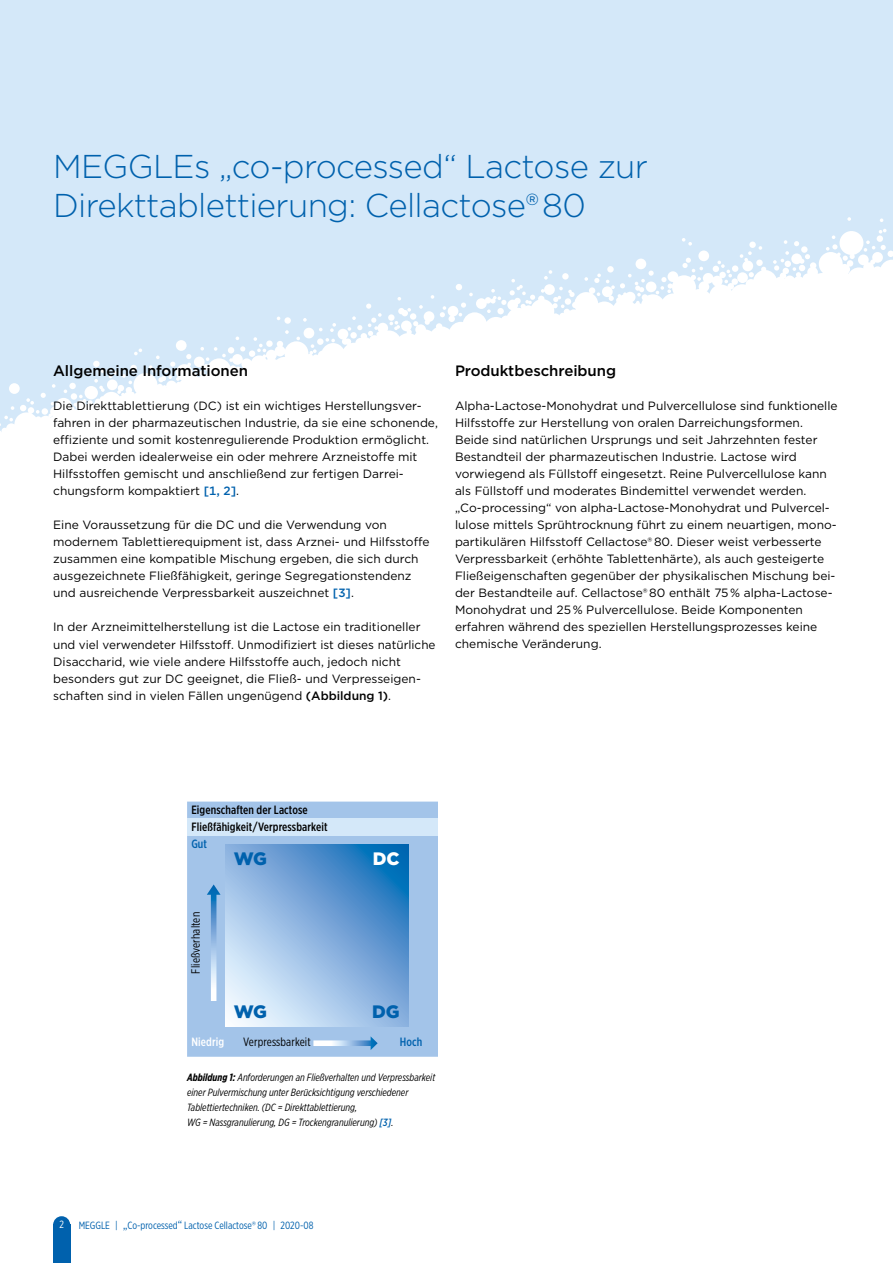
<style>
.page{position:relative;width:893px;height:1263px;background:#fff}
.page>*{position:absolute;margin:0;border:0;box-sizing:border-box;transform-origin:0 0}
.t1{font:300 33px/39px "Gotham";letter-spacing:-.02em;color:#0061ad}
.t2{font:900 18px "Gotham";color:#0061ad}
.t3{font:900 18px "Gotham";color:#fff}
.t4{font:500 15px "Gotham";letter-spacing:-.005em;color:#000}
.t5{font:12px/17px "Gotham";color:#000}
.t6{font:500 12px/17px "Gotham X Narrow";letter-spacing:.01em;color:#000}
.t7{font:12px "Gotham X Narrow";letter-spacing:.01em;color:#000}
.t8{font:500 12px "Gotham X Narrow";letter-spacing:.01em;color:#0061ad}
.t9{font:500 12px "Gotham X Narrow";letter-spacing:.01em;color:#fff}
.t10{font:italic 10.5px/15px "Gotham X Narrow";color:#000}
.t11{font:10.5px "Gotham X Narrow";color:#0061ad}
.t12{font:10.5px "Gotham X Narrow";color:#fff}
.s1{font-weight:500;color:#0061ad}
.s2{font-weight:500}
.s3{font-weight:700}
.s4{font-size:12px}
.s5{font-family:"Gotham"}
</style>
<div class="page">
<div style="left:0;top:0;width:893px;height:455px;background:#d4e8f9"></div>
<svg style="left:0;top:217px;width:893px;height:238px;fill:#fff"></svg>
<div style="left:53px;top:1225px;width:17px;height:38px;background:#0061ad"></div>
<div style="left:53px;top:1216px;width:17px;height:17px;background:#0061ad;border-radius:50%"></div>
<div style="left:187px;top:801px;width:251px;height:256px;background:#a3c4e9"></div>
<div style="left:187px;top:819px;width:251px;height:17px;background:#d4e8f9"></div>
<svg style="left:207px;top:884px;width:14px;height:117px;background:#98bee4"></svg>
<svg style="left:313px;top:1036px;width:65px;height:14px"></svg>
<svg style="left:225px;top:844px;width:183px;height:183px;background:#86b2dd"></svg>
<h1 class="t1" style="left:53px;top:146px;width:596px">MEGGLEs „co-processed“ Lactose zur<br>Direkttablettierung: Cellactose® 80</h1>
<p class="t4" style="left:53px;top:361px;width:196px">Allgemeine Informationen</p>
<p class="t5" style="left:53px;top:397px;width:386px">Die Direkttablettierung (DC) ist ein wichtiges Herstellungsver&shy;fahren in der pharmazeutischen Industrie, da sie eine schonende, effiziente und somit kostenregulierende Produktion ermöglicht.<br>Dabei werden idealerweise ein oder mehrere Arzneistoffe mit Hilfsstoffen gemischt und anschließend zur fertigen Darrei&shy;chungsform kompaktiert <span class="s1">[1, 2]</span>.</p>
<p class="t5" style="left:53px;top:516px;width:378px">Eine Voraussetzung für die DC und die Verwendung von modernem Tablettierequipment ist, dass Arznei- und Hilfsstoffe zusammen eine kompatible Mischung ergeben, die sich durch ausgezeichnete Fließfähigkeit, geringe Segregationstendenz und ausreichende Verpressbarkeit auszeichnet <span class="s1">[3]</span>.</p>
<p class="t5" style="left:53px;top:618px;width:384px">In der Arzneimittelherstellung ist die Lactose ein traditioneller und viel verwendeter Hilfsstoff. Unmodifiziert ist dieses natürliche Disaccharid, wie viele andere Hilfsstoffe auch, jedoch nicht besonders gut zur DC geeignet, die Fließ- und Verpresseigen&shy;schaften sind in vielen Fällen ungenügend <span class="s2">(Abbildung 1)</span>.</p>
<p class="t4" style="left:455px;top:361px;width:163px">Produktbeschreibung</p>
<p class="t5" style="left:455px;top:397px;width:384px">Alpha-Lactose-Monohydrat und Pulvercellulose sind funktionelle Hilfsstoffe zur Herstellung von oralen Darreichungsformen.<br>Beide sind natürlichen Ursprungs und seit Jahrzehnten fester Bestandteil der pharmazeutischen Industrie. Lactose wird vorwiegend als Füllstoff eingesetzt. Reine Pulvercellulose kann als Füllstoff und moderates Bindemittel verwendet werden. „Co-processing“ von alpha-Lactose-Monohydrat und Pulvercel&shy;lulose mittels Sprühtrocknung führt zu einem neuartigen, mono&shy;partikulären Hilfsstoff Cellactose® 80. Dieser weist verbesserte Verpressbarkeit (erhöhte Tablettenhärte), als auch gesteigerte Fließeigenschaften gegenüber der physikalischen Mischung bei&shy;der Bestandteile auf. Cellactose® 80 enthält 75 % alpha-Lactose-Monohydrat und 25 % Pulvercellulose. Beide Komponenten erfahren während des speziellen Herstellungsprozesses keine chemische Veränderung.</p>
<p class="t6" style="left:191px;top:801px;width:138px">Eigenschaften der Lactose<br>Fließfähigkeit/Verpressbarkeit</p>
<p class="t8" style="left:191px;top:836px;width:17px">Gut</p>
<p class="t7" style="left:188px;top:973px;width:63px;rotate:-90deg">Fließverhalten</p>
<h2 class="t2" style="left:234px;top:846px;width:35px">WG</h2>
<h2 class="t3" style="left:373px;top:846px;width:28px">DC</h2>
<h2 class="t2" style="left:234px;top:1000px;width:35px">WG</h2>
<h2 class="t2" style="left:372px;top:1000px;width:29px">DG</h2>
<p class="t9" style="left:191px;top:1034px;width:34px">Niedrig</p>
<p class="t7" style="left:243px;top:1034px;width:69px">Verpressbarkeit</p>
<p class="t8" style="left:400px;top:1034px;width:24px">Hoch</p>
<p class="t10" style="left:187px;top:1070px;width:250px"><span class="s3">Abbildung 1:</span> Anforderungen an Fließverhalten und Verpressbarkeit einer Pulvermischung unter Berücksichtigung verschiedener Tablettiertechniken. (DC = Direkttablettierung,<br>WG = Nassgranulierung, DG = Trockengranulierung) <span class="s1">[3]</span>.</p>
<p class="t12" style="left:59px;top:1218px;width:6px">2</p>
<p class="t11" style="left:79px;top:1219px;width:236px">MEGGLE | <span class="s4">„</span>Co-processed<span class="s4">“</span> Lactose Cellactose<span class="s5">®</span> 80 | 2020-08</p>
</div>
